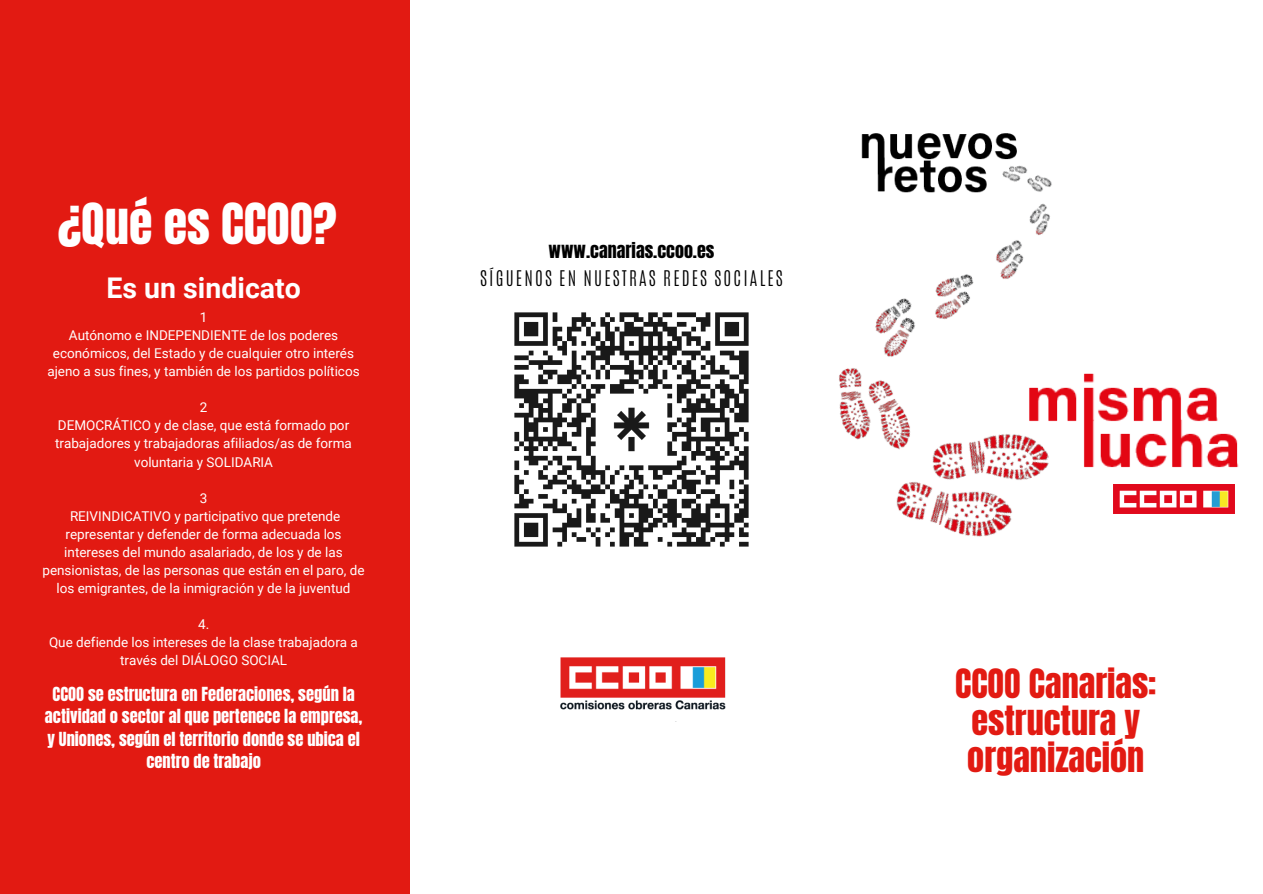
<style>
.page{position:relative;width:1263px;height:894px;background:#fff}
.page>*{position:absolute;margin:0;border:0;box-sizing:border-box;transform-origin:0 0}
.t1{font:48px "Anton";color:#fff}
.t2{font:34.2px/37px "Anton";color:#e21a12;text-align:center}
.t3{font:700 28.5px "Roboto";color:#fff}
.t4{font:300 18px "Antonio";letter-spacing:.12em;color:#000}
.t5{font:18px "Anton";color:#000}
.t6{font:16.5px/22.5px "Anton";color:#fff;text-align:center}
.t7{font:13.5px/18px "Roboto";color:#fff;text-align:center}
</style>
<div class="page">
<div style="left:0;top:0;width:421px;height:893px;background:#e21a12"></div>
<div style="left:410px;top:0;width:420px;height:893px;background:#fff"></div>
<img style="left:560px;top:657px;width:166px;height:53px">
<img style="left:514px;top:312px;width:220px;height:235px">
<img style="left:861px;top:133px;width:152px;height:2px">
<img style="left:734px;top:135px;width:464px;height:412px">
<img style="left:1024px;top:366px;width:215px;height:118px">
<img style="left:1113px;top:484px;width:121px;height:29px">
<p class="t1" style="left:58px;top:189px;width:281px">¿Qué es CCOO?</p>
<h1 class="t3" style="left:106px;top:271px;width:196px">Es un sindicato</h1>
<p class="t7" style="left:200px;top:309px;width:9px">1</p>
<p class="t7" style="left:47px;top:327px;width:314px">Autónomo e INDEPENDIENTE de los poderes económicos, del Estado y de cualquier otro interés ajeno a sus fines, y también de los partidos políticos</p>
<p class="t7" style="left:200px;top:399px;width:9px">2</p>
<p class="t7" style="left:55px;top:417px;width:298px">DEMOCRÁTICO y de clase, que está formado por trabajadores y trabajadoras afiliados/as de forma voluntaria y SOLIDARIA</p>
<p class="t7" style="left:200px;top:489px;width:9px">3</p>
<p class="t7" style="left:42px;top:507px;width:324px">REIVINDICATIVO y participativo que pretende representar y defender de forma adecuada los intereses del mundo asalariado, de los y de las pensionistas, de las personas que están en el paro, de los emigrantes, de la inmigración y de la juventud</p>
<p class="t7" style="left:198px;top:615px;width:13px">4.</p>
<p class="t7" style="left:49px;top:633px;width:310px">Que defiende los intereses de la clase trabajadora a través del DIÁLOGO SOCIAL</p>
<p class="t6" style="left:45px;top:682px;width:319px">CCOO se estructura en Federaciones, según la actividad o sector al que pertenece la empresa, y Uniones, según el territorio donde se ubica el centro de trabajo</p>
<h4 class="t5" style="left:548px;top:237px;width:167px">www.canarias.ccoo.es</h4>
<h4 class="t4" style="left:480px;top:265px;width:304px">SÍGUENOS EN NUESTRAS REDES SOCIALES</h4>
<h3 class="t2" style="left:955px;top:665px;width:203px">CCOO Canarias: estructura y organización</h3>
</div>
